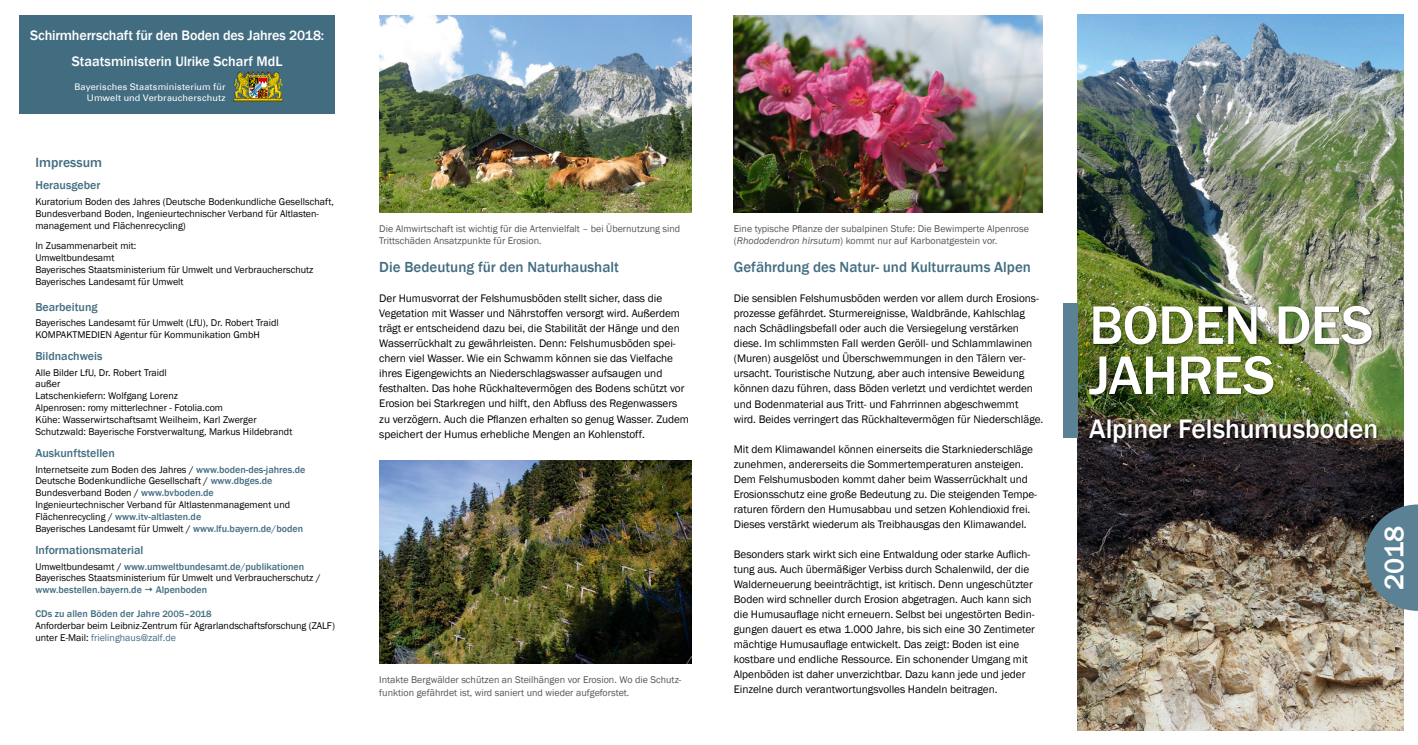
<style>
.page{position:relative;width:1418px;height:745px;background:#fff}
.page>*{position:absolute;margin:0;border:0;box-sizing:border-box;transform-origin:0 0}
.t1{font:500 56.25px/50px "Franklin Gothic";letter-spacing:-.015em;color:#fff}
.t2{font:500 27.5px "Franklin Gothic";letter-spacing:-.005em;color:#fff}
.Head2{font:500 15px "Franklin Gothic";color:#426d81}
.Headimpressum_weiß{font:500 14.12px "Franklin Gothic";letter-spacing:-.005em;color:#fff}
.Head2-2{font:500 13.75px "Franklin Gothic";color:#426d81}
.Head-impressum{font:500 11.88px "Franklin Gothic";color:#426d81}
.Text{font:11.25px/15px "Franklin Gothic";letter-spacing:-.005em;color:#000}
.imoressum-text_schwa{font:10px/11.9px "Franklin Gothic";color:#000}
.BU{font:10px/12.5px "Franklin Gothic";color:#555554}
.imoressum-text_schwa-2{font:500 10px "Franklin Gothic";color:#426d81}
.t3{font:9.12px "Univers Com 55 Roman";letter-spacing:.015em;color:#fff}
.s1{font-size:13.75px}
.s2{font-weight:500;color:#426d81}
.s3{font-weight:400;color:#000}
.s4{font-weight:500;font-size:9.38px;color:#426d81}
.s5{color:#426d81}
.s6{font-style:italic}
</style>
<div class="page">
<img style="left:1077px;top:14px;width:326px;height:716px">
<div style="left:1063px;top:303px;width:14px;height:135px;background:#5b8294"></div>
<div style="left:1088px;top:305px;width:290px;height:139px;background:#000;opacity:.6"></div>
<img style="left:379px;top:15px;width:312px;height:197px">
<div style="left:19px;top:15px;width:316px;height:99px;background:#426d81"></div>
<img style="left:733px;top:15px;width:309px;height:197px">
<img style="left:379px;top:460px;width:312px;height:202px">
<svg style="left:1364px;top:504px;width:53px;height:106px;background:#597581"></svg>
<img style="left:234px;top:72px;width:49px;height:29px">
<p class="Headimpressum_weiß" style="left:30px;top:26px;width:296px">Schirmherrschaft für den Boden des Jahres <span class="s1">2018</span>:</p>
<p class="Headimpressum_weiß" style="left:72px;top:52px;width:212px">Staatsministerin Ulrike Scharf MdL</p>
<p class="t3" style="left:74px;top:81px;width:153px">Bayerisches Staatsministerium für</p>
<p class="t3" style="left:87px;top:92px;width:140px">Umwelt und Verbraucherschutz</p>
<p class="Head2-2" style="left:35px;top:154px;width:68px">Impressum</p>
<p class="Head-impressum" style="left:35px;top:178px;width:66px">Herausgeber</p>
<p class="imoressum-text_schwa" style="left:35px;top:195px;width:300px">Kuratorium Boden des Jahres (Deutsche Bodenkundliche Gesellschaft,<br>Bundesverband Boden, Ingenieurtechnischer Verband für Altlasten&shy;management und Flächenrecycling)</p>
<p class="imoressum-text_schwa" style="left:35px;top:240px;width:102px">In Zusammenarbeit mit:<br>Umweltbundesamt</p>
<p class="imoressum-text_schwa" style="left:35px;top:264px;width:279px">Bayerisches Staatsministerium für Umwelt und Verbraucherschutz</p>
<p class="imoressum-text_schwa" style="left:35px;top:275px;width:150px">Bayerisches Landesamt für Umwelt</p>
<p class="Head-impressum" style="left:35px;top:299px;width:64px">Bearbeitung</p>
<p class="imoressum-text_schwa" style="left:35px;top:317px;width:245px">Bayerisches Landesamt für Umwelt (LfU), Dr. Robert Traidl<br>KOMPAKTMEDIEN Agentur für Kommunikation GmbH</p>
<p class="Head-impressum" style="left:35px;top:348px;width:69px">Bildnachweis</p>
<p class="imoressum-text_schwa" style="left:35px;top:366px;width:133px">Alle Bilder LfU, Dr. Robert Traidl</p>
<p class="imoressum-text_schwa" style="left:35px;top:378px;width:189px">außer<br>Latschenkiefern: Wolfgang Lorenz<br>Alpenrosen: romy mitterlechner - Fotolia.com</p>
<p class="imoressum-text_schwa" style="left:35px;top:414px;width:223px">Kühe: Wasserwirtschaftsamt Weilheim, Karl Zwerger</p>
<p class="imoressum-text_schwa" style="left:35px;top:425px;width:258px">Schutzwald: Bayerische Forstverwaltung, Markus Hildebrandt</p>
<p class="Head-impressum" style="left:35px;top:445px;width:81px">Auskunftstellen</p>
<p class="imoressum-text_schwa" style="left:35px;top:463px;width:271px">Internetseite zum Boden des Jahres / <span class="s2">www.boden-des-jahres.de</span></p>
<p class="imoressum-text_schwa" style="left:35px;top:475px;width:239px">Deutsche Bodenkundliche Gesellschaft / <span class="s2">www.dbges.de</span></p>
<p class="imoressum-text_schwa" style="left:35px;top:487px;width:180px">Bundesverband Boden / <span class="s2">www.bvboden.de</span></p>
<p class="imoressum-text_schwa" style="left:35px;top:499px;width:256px">Ingenieurtechnischer Verband für Altlastenmanagement und<br>Flächenrecycling / <span class="s2">www.itv-altlasten.de</span></p>
<p class="imoressum-text_schwa" style="left:35px;top:522px;width:269px">Bayerisches Landesamt für Umwelt / <span class="s2">www.lfu.bayern.de/boden</span></p>
<p class="Head-impressum" style="left:35px;top:542px;width:109px">Informationsmaterial</p>
<p class="imoressum-text_schwa-2" style="left:35px;top:559px;width:270px"><span class="s3">Umweltbundesamt /</span> www.umweltbundesamt.de/publikationen</p>
<p class="imoressum-text_schwa" style="left:35px;top:572px;width:287px">Bayerisches Staatsministerium für Umwelt und Verbraucherschutz / <span class="s2">www.bestellen.bayern.de</span></p>
<p class="imoressum-text_schwa-2" style="left:156px;top:583px;width:53px">Alpenboden</p>
<p class="imoressum-text_schwa" style="left:35px;top:607px;width:301px"><span class="s2">CDs zu allen Böden der Jahre</span> <span class="s4">2005–2018<br></span>Anforderbar beim Leibniz-Zentrum für Agrarlandschaftsforschung (ZALF) unter E-Mail: <span class="s5">frielinghaus@zalf.de</span></p>
<p class="BU" style="left:379px;top:222px;width:302px">Die Almwirtschaft ist wichtig für die Artenvielfalt – bei Übernutzung sind<br>Trittschäden Ansatzpunkte für Erosion.</p>
<p class="BU" style="left:733px;top:222px;width:297px">Eine typische Pflanze der subalpinen Stufe: Die Bewimperte Alpenrose (<span class="s6">Rhododendron hirsutum</span>) kommt nur auf Karbonatgestein vor.</p>
<p class="Head2" style="left:379px;top:258px;width:241px">Die Bedeutung für den Naturhaushalt</p>
<p class="Text" style="left:379px;top:291px;width:311px">Der Humusvorrat der Felshumusböden stellt sicher, dass die Vegetation mit Wasser und Nährstoffen versorgt wird. Außerdem trägt er entscheidend dazu bei, die Stabilität der Hänge und den Wasserrückhalt zu gewährleisten. Denn: Felshumusböden spei&shy;chern viel Wasser. Wie ein Schwamm können sie das Vielfache ihres Eigengewichts an Niederschlagswasser aufsaugen und festhalten. Das hohe Rückhaltevermögen des Bodens schützt vor Erosion bei Starkregen und hilft, den Abfluss des Regenwassers zu verzögern. Auch die Pflanzen erhalten so genug Wasser. Zudem speichert der Humus erhebliche Mengen an Kohlenstoff.</p>
<p class="Head2" style="left:733px;top:258px;width:299px">Gefährdung des Natur- und Kulturraums Alpen</p>
<p class="Text" style="left:733px;top:291px;width:311px">Die sensiblen Felshumusböden werden vor allem durch Erosions&shy;prozesse gefährdet. Sturmereignisse, Waldbrände, Kahlschlag nach Schädlingsbefall oder auch die Versiegelung verstärken diese. Im schlimmsten Fall werden Geröll- und Schlammlawinen (Muren) ausgelöst und Überschwemmungen in den Tälern ver&shy;ursacht. Touristische Nutzung, aber auch intensive Beweidung können dazu führen, dass Böden verletzt und verdichtet werden und Bodenmaterial aus Tritt- und Fahrrinnen abgeschwemmt wird. Beides verringert das Rückhaltevermögen für Niederschläge.</p>
<p class="Text" style="left:733px;top:441px;width:305px">Mit dem Klimawandel können einerseits die Starkniederschläge zunehmen, andererseits die Sommertemperaturen ansteigen.<br>Dem Felshumusboden kommt daher beim Wasserrückhalt und Erosionsschutz eine große Bedeutung zu. Die steigenden Tempe&shy;raturen fördern den Humusabbau und setzen Kohlendioxid frei.<br>Dieses verstärkt wiederum als Treibhausgas den Klimawandel.</p>
<p class="Text" style="left:733px;top:546px;width:302px">Besonders stark wirkt sich eine Entwaldung oder starke Auflich&shy;tung aus. Auch übermäßiger Verbiss durch Schalenwild, der die Walderneuerung beeinträchtigt, ist kritisch. Denn ungeschützter Boden wird schneller durch Erosion abgetragen. Auch kann sich die Humusauflage nicht erneuern. Selbst bei ungestörten Bedin&shy;gungen dauert es etwa 1.000 Jahre, bis sich eine 30 Zentimeter mächtige Humusauflage entwickelt. Das zeigt: Boden ist eine kostbare und endliche Ressource. Ein schonender Umgang mit Alpenböden ist daher unverzichtbar. Dazu kann jede und jeder Einzelne durch verantwortungsvolles Handeln beitragen.</p>
<p class="BU" style="left:379px;top:673px;width:303px">Intakte Bergwälder schützen an Steilhängen vor Erosion. Wo die Schutz&shy;funktion gefährdet ist, wird saniert und wieder aufgeforstet.</p>
<p class="t1" style="left:1089px;top:300px;width:286px">BODEN DES<br>JAHRES</p>
<p class="t2" style="left:1089px;top:411px;width:290px">Alpiner Felshumusboden</p>
<h2 class="t2" style="left:1377px;top:589px;width:66px;rotate:-90deg">2018</h2>
</div>
